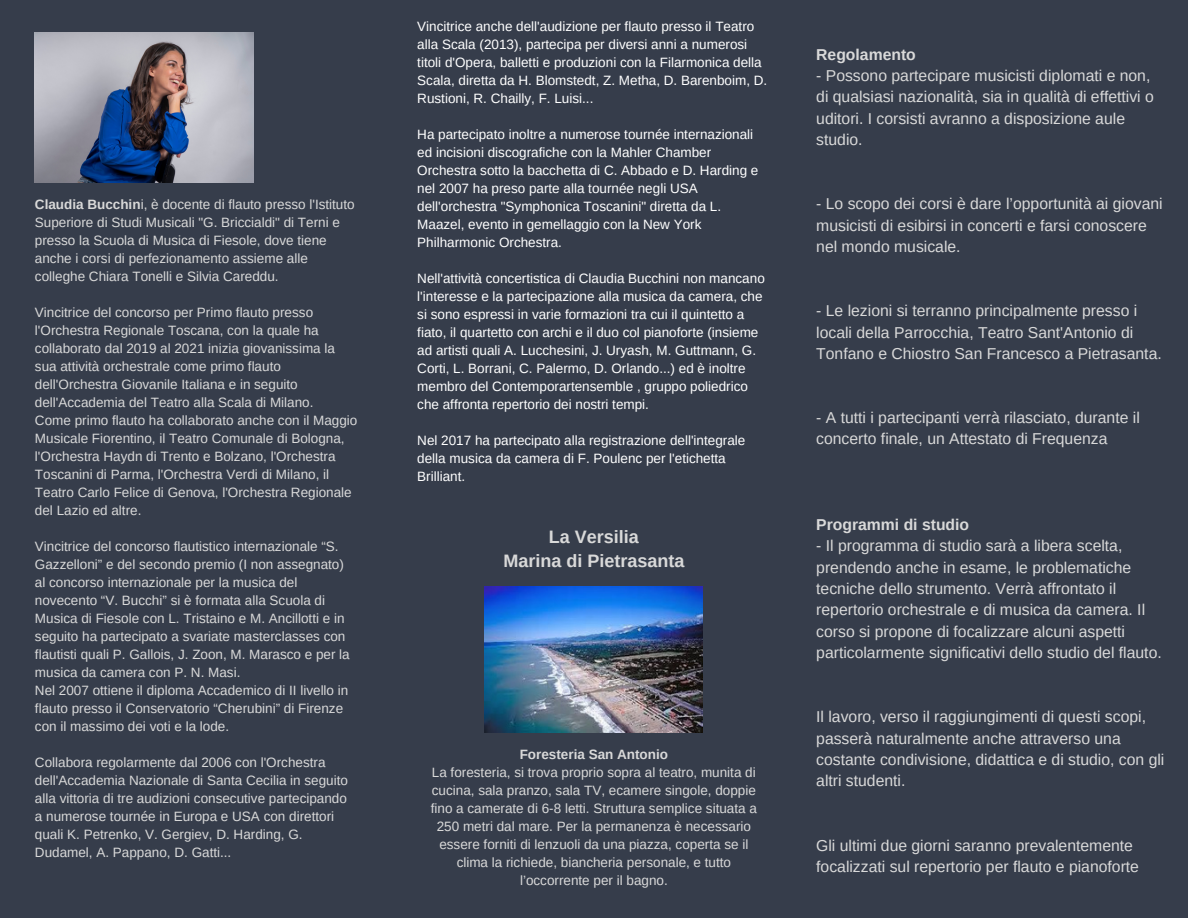
<style>
.page{position:relative;width:1188px;height:918px;background:#363d4b}
.page>*{position:absolute;margin:0;border:0;box-sizing:border-box;transform-origin:0 0}
.t1{font:700 18px/24.8px "Arimo";color:#d9d9d9;text-align:center}
.t2{font:15.75px/21.3px "Arimo";color:#d9d9d9}
.t3{font:700 15.75px "Arimo";color:#d9d9d9}
.t4{font:13.5px/18px "Arimo";color:#d9d9d9}
.t5{font:13.5px/18px "Arimo";color:#fff}
.t6{font:700 13.5px "Arimo";color:#d9d9d9}
.s1{font-weight:700}
</style>
<div class="page">
<img style="left:485px;top:587px;width:218px;height:146px">
<img style="left:35px;top:33px;width:218px;height:149px">
<p class="t4" style="left:35px;top:196px;width:321px"><span class="s1">Claudia Bucchin</span>i, è docente di flauto presso l'Istituto Superiore di Studi Musicali "G. Briccialdi" di Terni e presso la Scuola di Musica di Fiesole, dove tiene anche i corsi di perfezionamento assieme alle colleghe Chiara Tonelli e Silvia Careddu.</p>
<p class="t4" style="left:35px;top:304px;width:324px">Vincitrice del concorso per Primo flauto presso l'Orchestra Regionale Toscana, con la quale ha collaborato dal 2019 al 2021 inizia giovanissima la sua attività orchestrale come primo flauto dell'Orchestra Giovanile Italiana e in seguito dell'Accademia del Teatro alla Scala di Milano.<br>Come primo flauto ha collaborato anche con il Maggio Musicale Fiorentino, il Teatro Comunale di Bologna, l'Orchestra Haydn di Trento e Bolzano, l'Orchestra Toscanini di Parma, l'Orchestra Verdi di Milano, il Teatro Carlo Felice di Genova, l'Orchestra Regionale del Lazio ed altre.</p>
<p class="t4" style="left:35px;top:538px;width:316px">Vincitrice del concorso flautistico internazionale “S.<br>Gazzelloni” e del secondo premio (I non assegnato) al concorso internazionale per la musica del novecento “V. Bucchi” si è formata alla Scuola di Musica di Fiesole con L. Tristaino e M. Ancillotti e in seguito ha partecipato a svariate masterclasses con flautisti quali P. Gallois, J. Zoon, M. Marasco e per la musica da camera con P. N. Masi.<br>Nel 2007 ottiene il diploma Accademico di II livello in flauto presso il Conservatorio “Cherubini” di Firenze con il massimo dei voti e la lode.</p>
<p class="t4" style="left:35px;top:754px;width:315px">Collabora regolarmente dal 2006 con l'Orchestra dell'Accademia Nazionale di Santa Cecilia in seguito alla vittoria di tre audizioni consecutive partecipando a numerose tournée in Europa e USA con direttori quali K. Petrenko, V. Gergiev, D. Harding, G.<br>Dudamel, A. Pappano, D. Gatti...</p>
<p class="t5" style="left:417px;top:17px;width:352px">Vincitrice anche dell'audizione per flauto presso il Teatro alla Scala (2013), partecipa per diversi anni a numerosi titoli d'Opera, balletti e produzioni con la Filarmonica della Scala, diretta da H. Blomstedt, Z. Metha, D. Barenboim, D.<br>Rustioni, R. Chailly, F. Luisi...</p>
<p class="t5" style="left:417px;top:125px;width:343px">Ha partecipato inoltre a numerose tournée internazionali ed incisioni discografiche con la Mahler Chamber Orchestra sotto la bacchetta di C. Abbado e D. Harding e nel 2007 ha preso parte alla tournée negli USA dell'orchestra "Symphonica Toscanini" diretta da L.<br>Maazel, evento in gemellaggio con la New York Philharmonic Orchestra.</p>
<p class="t5" style="left:417px;top:269px;width:349px">Nell'attività concertistica di Claudia Bucchini non mancano l'interesse e la partecipazione alla musica da camera, che si sono espressi in varie formazioni tra cui il quintetto a fiato, il quartetto con archi e il duo col pianoforte (insieme ad artisti quali A. Lucchesini, J. Uryash, M. Guttmann, G.<br>Corti, L. Borrani, C. Palermo, D. Orlando...) ed è inoltre membro del Contemporartensemble , gruppo poliedrico che affronta repertorio dei nostri tempi.</p>
<p class="t5" style="left:417px;top:431px;width:330px">Nel 2017 ha partecipato alla registrazione dell'integrale della musica da camera di F. Poulenc per l'etichetta<br>Brilliant.</p>
<h1 class="t1" style="left:503px;top:524px;width:182px">La Versilia<br>Marina di Pietrasanta</h1>
<p class="t6" style="left:520px;top:746px;width:150px">Foresteria San Antonio</p>
<p class="t4" style="left:431px;top:763px;width:328px;text-align:center">La foresteria, si trova proprio sopra al teatro, munita di cucina, sala pranzo, sala TV, ecamere singole, doppie fino a camerate di 6-8 letti. Struttura semplice situata a 250 metri dal mare. Per la permanenza è necessario essere forniti di lenzuoli da una piazza, coperta se il clima la richiede, biancheria personale, e tutto l’occorrente per il bagno.</p>
<p class="t3" style="left:816px;top:45px;width:101px">Regolamento</p>
<p class="t2" style="left:816px;top:65px;width:339px">- Possono partecipare musicisti diplomati e non, di qualsiasi nazionalità, sia in qualità di effettivi o uditori. I corsisti avranno a disposizione aule studio.</p>
<p class="t2" style="left:816px;top:193px;width:348px">- Lo scopo dei corsi è dare l’opportunità ai giovani musicisti di esibirsi in concerti e farsi conoscere nel mondo musicale.</p>
<p class="t2" style="left:816px;top:300px;width:347px">- Le lezioni si terranno principalmente presso i locali della Parrocchia, Teatro Sant'Antonio di<br>Tonfano e Chiostro San Francesco a Pietrasanta.</p>
<p class="t2" style="left:816px;top:407px;width:325px">- A tutti i partecipanti verrà rilasciato, durante il concerto finale, un Attestato di Frequenza</p>
<p class="t3" style="left:816px;top:516px;width:154px">Programmi di studio</p>
<p class="t2" style="left:816px;top:535px;width:347px">- Il programma di studio sarà a libera scelta, prendendo anche in esame, le problematiche tecniche dello strumento. Verrà affrontato il repertorio orchestrale e di musica da camera. Il corso si propone di focalizzare alcuni aspetti particolarmente significativi dello studio del flauto.</p>
<p class="t2" style="left:816px;top:706px;width:350px">Il lavoro, verso il raggiungimenti di questi scopi, passerà naturalmente anche attraverso una costante condivisione, didattica e di studio, con gli altri studenti.</p>
<p class="t2" style="left:816px;top:834px;width:324px">Gli ultimi due giorni saranno prevalentemente focalizzati sul repertorio per flauto e pianoforte</p>
</div>
